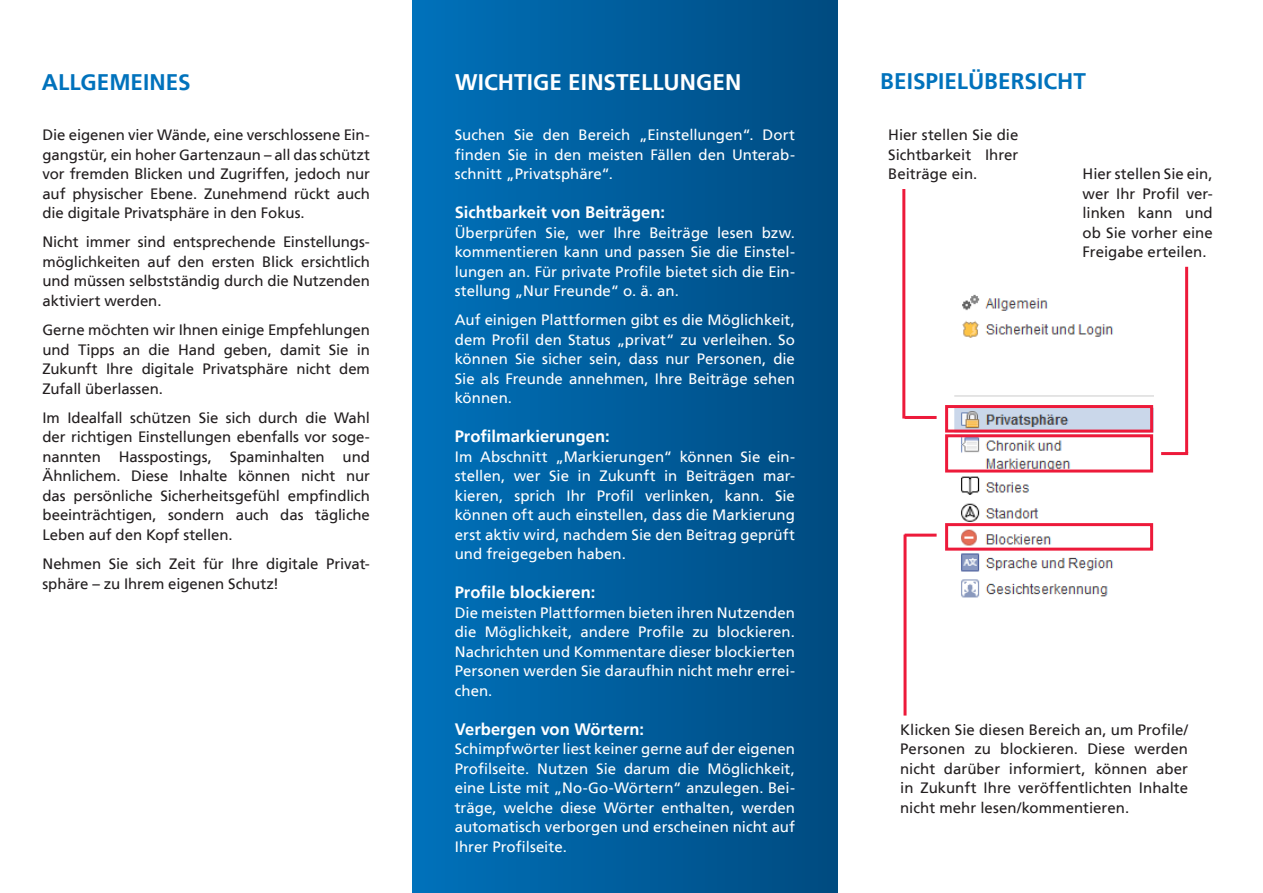
<style>
.page{position:relative;width:1263px;height:893px;background:#fff}
.page>*{position:absolute;margin:0;border:0;box-sizing:border-box;transform-origin:0 0}
.Headline_H1{font:700 22.5px "NDS Frutiger";color:#0072bc}
.Headline_H1-2{font:700 22.5px "NDS Frutiger";letter-spacing:.005em;color:#fff}
.Fließtext_10pt{font:700 16.5px "NDS Frutiger";color:#fff}
.Fließtext_10pt-2{font:15px/19.5px "NDS Frutiger";letter-spacing:-.005em;color:#231f20;text-align:justify}
.Fließtext_10pt-3{font:15px/19.5px "NDS Frutiger";color:#fff;text-align:justify}
</style>
<div class="page">
<div style="left:412px;top:0;width:426px;height:893px;background:linear-gradient(to right,#0071ba,#004a80)"></div>
<img style="left:945px;top:294px;width:208px;height:304px">
<div style="left:945px;top:405px;width:208px;height:28px;border:3px solid #ed1a3a"></div>
<div style="left:945px;top:523px;width:208px;height:28px;border:3px solid #ed1a3a"></div>
<div style="left:945px;top:434px;width:208px;height:38px;border:3px solid #ed1a3a"></div>
<hr style="left:904px;top:416px;width:32px;height:3px;background:#ed1a3a">
<hr style="left:902px;top:189px;width:3px;height:230px;background:#ed1a3a">
<hr style="left:1185px;top:267px;width:3px;height:186px;background:#ed1a3a">
<hr style="left:1161px;top:452px;width:27px;height:3px;background:#ed1a3a">
<hr style="left:904px;top:534px;width:32px;height:3px;background:#ed1a3a">
<hr style="left:903px;top:535px;width:3px;height:181px;background:#ed1a3a">
<div style="left:948px;top:341px;width:203px;height:46px;background:#fff"></div>
<p class="Headline_H1" style="left:42px;top:69px;width:150px">ALLGEMEINES</p>
<p class="Fließtext_10pt-2" style="left:43px;top:125px;width:329px">Die eigenen vier Wände, eine verschlossene Ein&shy;gangstür, ein hoher Gartenzaun – all das schützt vor fremden Blicken und Zugriffen, jedoch nur auf physischer Ebene. Zunehmend rückt auch die digitale Privatsphäre in den Fokus.</p>
<p class="Fließtext_10pt-2" style="left:43px;top:232px;width:329px">Nicht immer sind entsprechende Einstellungs&shy;möglichkeiten auf den ersten Blick ersichtlich und müssen selbstständig durch die Nutzenden aktiviert werden.</p>
<p class="Fließtext_10pt-2" style="left:43px;top:320px;width:329px">Gerne möchten wir Ihnen einige Empfehlungen und Tipps an die Hand geben, damit Sie in Zukunft Ihre digitale Privatsphäre nicht dem Zufall überlassen.</p>
<p class="Fließtext_10pt-2" style="left:43px;top:408px;width:329px">Im Idealfall schützen Sie sich durch die Wahl der richtigen Einstellungen ebenfalls vor soge&shy;nannten Hasspostings, Spaminhalten und Ähnlichem. Diese Inhalte können nicht nur das persönliche Sicherheitsgefühl empfindlich beeinträchtigen, sondern auch das tägliche Leben auf den Kopf stellen.</p>
<p class="Fließtext_10pt-2" style="left:43px;top:554px;width:329px">Nehmen Sie sich Zeit für Ihre digitale Privat&shy;sphäre – zu Ihrem eigenen Schutz!</p>
<p class="Headline_H1-2" style="left:455px;top:69px;width:288px">WICHTIGE EINSTELLUNGEN</p>
<p class="Headline_H1" style="left:880px;top:68px;width:207px">BEISPIELÜBERSICHT</p>
<p class="Fließtext_10pt-3" style="left:455px;top:125px;width:342px">Suchen Sie den Bereich „Einstellungen“. Dort finden Sie in den meisten Fällen den Unterab&shy;schnitt „Privatsphäre“.</p>
<p class="Fließtext_10pt" style="left:455px;top:203px;width:212px">Sichtbarkeit von Beiträgen:</p>
<p class="Fließtext_10pt-3" style="left:455px;top:223px;width:342px">Überprüfen Sie, wer Ihre Beiträge lesen bzw. kommentieren kann und passen Sie die Einstel&shy;lungen an. Für private Profile bietet sich die Ein&shy;stellung „Nur Freunde“ o. ä. an.</p>
<p class="Fließtext_10pt-3" style="left:455px;top:310px;width:342px">Auf einigen Plattformen gibt es die Möglichkeit, dem Profil den Status „privat“ zu verleihen. So können Sie sicher sein, dass nur Personen, die Sie als Freunde annehmen, Ihre Beiträge sehen können.</p>
<p class="Fließtext_10pt" style="left:455px;top:427px;width:156px">Profilmarkierungen:</p>
<p class="Fließtext_10pt-3" style="left:455px;top:447px;width:342px">Im Abschnitt „Markierungen“ können Sie ein&shy;stellen, wer Sie in Zukunft in Beiträgen mar&shy;kieren, sprich Ihr Profil verlinken, kann. Sie können oft auch einstellen, dass die Markierung erst aktiv wird, nachdem Sie den Beitrag geprüft und freigegeben haben.</p>
<p class="Fließtext_10pt" style="left:455px;top:583px;width:142px">Profile blockieren:</p>
<p class="Fließtext_10pt-3" style="left:455px;top:603px;width:342px">Die meisten Plattformen bieten ihren Nutzenden die Möglichkeit, andere Profile zu blockieren.<br>Nachrichten und Kommentare dieser blockierten Personen werden Sie daraufhin nicht mehr errei&shy;chen.</p>
<p class="Fließtext_10pt" style="left:455px;top:719px;width:191px">Verbergen von Wörtern:</p>
<p class="Fließtext_10pt-3" style="left:455px;top:739px;width:342px">Schimpfwörter liest keiner gerne auf der eigenen Profilseite. Nutzen Sie darum die Möglichkeit, eine Liste mit „No-Go-Wörtern“ anzulegen. Bei&shy;träge, welche diese Wörter enthalten, werden automatisch verborgen und erscheinen nicht auf Ihrer Profilseite.</p>
<p class="Fließtext_10pt-2" style="left:888px;top:125px;width:132px">Hier stellen Sie die Sichtbarkeit Ihrer Beiträge ein.</p>
<p class="Fließtext_10pt-2" style="left:1082px;top:164px;width:132px">Hier stellen Sie ein, wer Ihr Profil ver&shy;linken kann und ob Sie vorher eine Freigabe erteilen.</p>
<p class="Fließtext_10pt-2" style="left:900px;top:720px;width:289px">Klicken Sie diesen Bereich an, um Profile/ Personen zu blockieren. Diese werden nicht darüber informiert, können aber in Zukunft Ihre veröffentlichten Inhalte nicht mehr lesen/kommentieren.</p>
</div>
